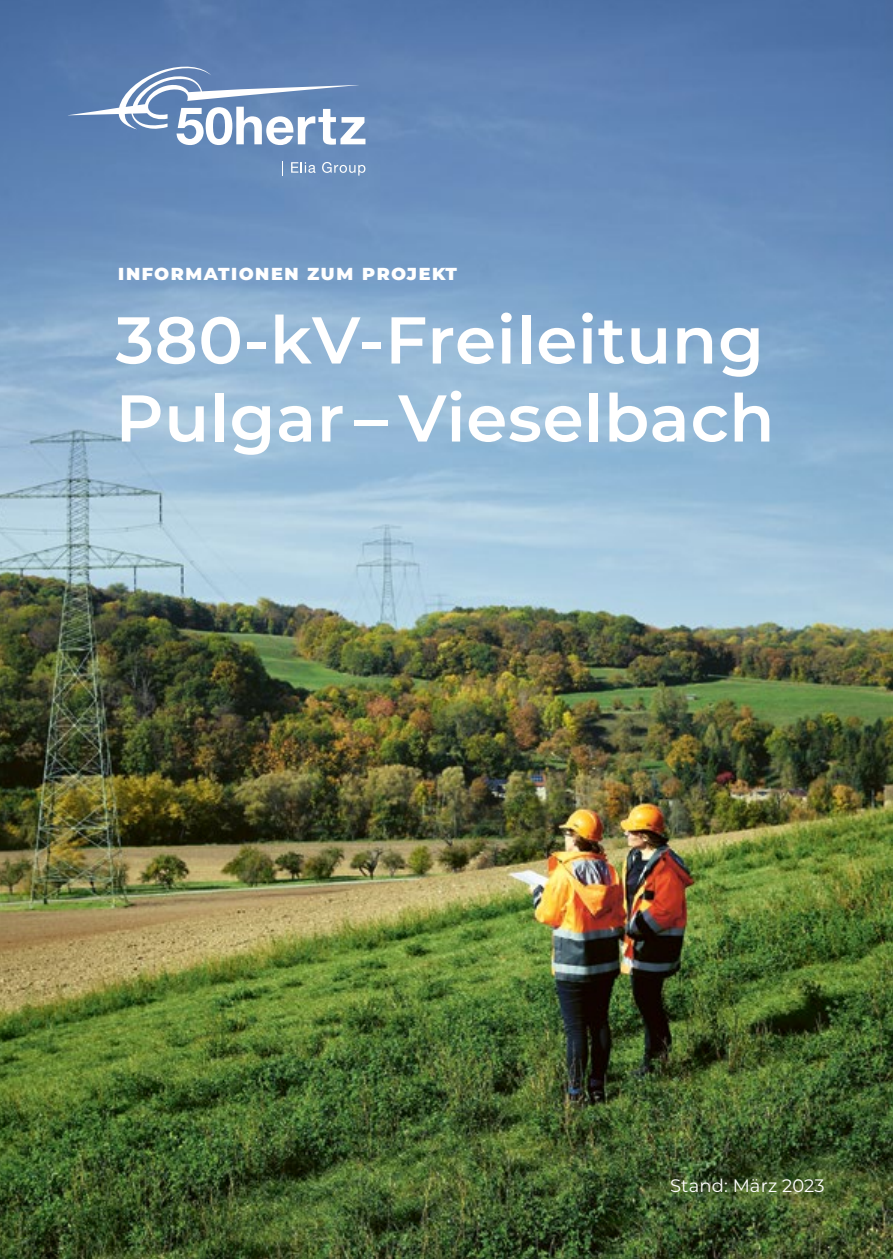
<style>
.page{position:relative;width:893px;height:1259px;background:#fff}
.page>*{position:absolute;margin:0;border:0;box-sizing:border-box;transform-origin:0 0}
.t1{font:600 66px "Montserrat";letter-spacing:.01em;color:#fff}
.t2{font:800 21px "Montserrat";letter-spacing:.05em;color:#fff}
.t3{font:18px "Montserrat";letter-spacing:.005em;color:#fff}
</style>
<div class="page">
<img style="left:120px;top:0;width:773px;height:1259px">
<svg style="left:282px;top:161px;width:1px;height:15px"></svg>
<svg style="left:291px;top:162px;width:25px;height:11px"></svg>
<svg style="left:322px;top:162px;width:43px;height:14px"></svg>
<svg style="left:120px;top:67px;width:245px;height:78px"></svg>
<img style="left:0;top:0;width:120px;height:1259px">
<p class="t2" style="left:118px;top:257px;width:341px">Informationen zum Projekt</p>
<p class="t1" style="left:116px;top:293px;width:650px">380-kV-Freileitung</p>
<p class="t1" style="left:116px;top:371px;width:660px">Pulgar – Vieselbach</p>
<p class="t3" style="left:670px;top:1172px;width:156px">Stand: März 2023</p>
</div>
